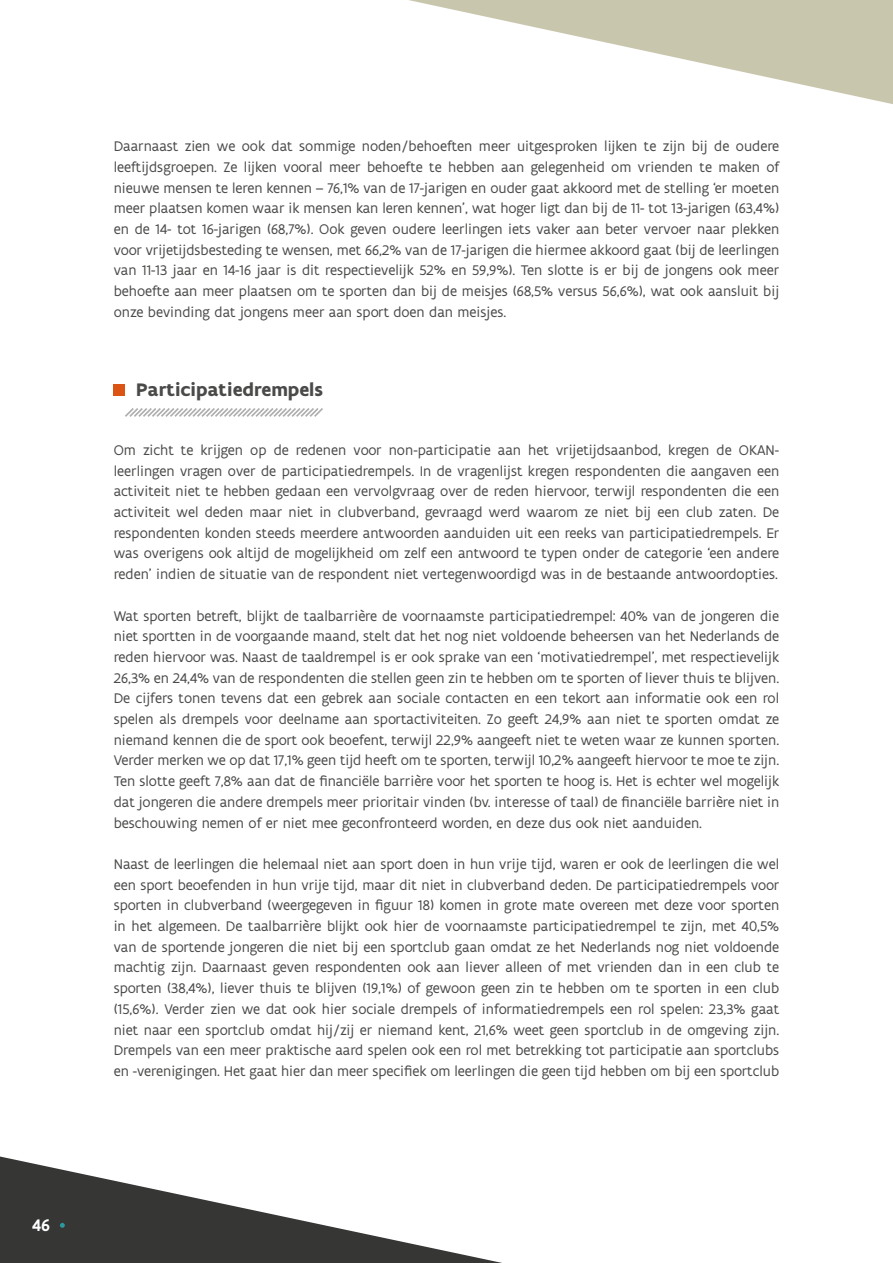
<style>
.page{position:relative;width:893px;height:1263px;background:#fff}
.page>*{position:absolute;margin:0;border:0;box-sizing:border-box;transform-origin:0 0}
.t1{font:700 19.5px "Flanders Art Sans";color:#4a4a49}
.t2{font:500 18px "Flanders Art Sans";color:#fff}
.Tekst{font:15px/20.7px "Flanders Art Sans";color:#4a4a49;text-align:justify}
</style>
<div class="page">
<svg style="left:0;top:1156px;width:502px;height:107px"></svg>
<svg style="left:60px;top:1223px;width:5px;height:5px"></svg>
<svg style="left:409px;top:0;width:484px;height:104px"></svg>
<svg style="left:125px;top:408px;width:198px;height:9px"></svg>
<div style="left:114px;top:385px;width:11px;height:11px;background:#dc5413"></div>
<p class="t2" style="left:32px;top:1213px;width:20px">46</p>
<p class="Tekst" style="left:114px;top:136px;width:667px">Daarnaast zien we ook dat sommige noden/behoeften meer uitgesproken lijken te zijn bij de oudere leeftijdsgroepen. Ze lijken vooral meer behoefte te hebben aan gelegenheid om vrienden te maken of nieuwe mensen te leren kennen – 76,1% van de 17-jarigen en ouder gaat akkoord met de stelling ‘er moeten meer plaatsen komen waar ik mensen kan leren kennen’, wat hoger ligt dan bij de 11- tot 13-jarigen (63,4%) en de 14- tot 16-jarigen (68,7%). Ook geven oudere leerlingen iets vaker aan beter vervoer naar plekken voor vrijetijdsbesteding te wensen, met 66,2% van de 17-jarigen die hiermee akkoord gaat (bij de leerlingen van 11-13 jaar en 14-16 jaar is dit respectievelijk 52% en 59,9%). Ten slotte is er bij de jongens ook meer behoefte aan meer plaatsen om te sporten dan bij de meisjes (68,5% versus 56,6%), wat ook aansluit bij onze bevinding dat jongens meer aan sport doen dan meisjes.</p>
<h2 class="t1" style="left:136px;top:377px;width:188px">Participatiedrempels</h2>
<p class="Tekst" style="left:114px;top:440px;width:667px">Om zicht te krijgen op de redenen voor non-participatie aan het vrijetijdsaanbod, kregen de OKAN&shy;leerlingen vragen over de participatiedrempels. In de vragenlijst kregen respondenten die aangaven een activiteit niet te hebben gedaan een vervolgvraag over de reden hiervoor, terwijl respondenten die een activiteit wel deden maar niet in clubverband, gevraagd werd waarom ze niet bij een club zaten. De respondenten konden steeds meerdere antwoorden aanduiden uit een reeks van participatiedrempels. Er was overigens ook altijd de mogelijkheid om zelf een antwoord te typen onder de categorie ‘een andere reden’ indien de situatie van de respondent niet vertegenwoordigd was in de bestaande antwoordopties.</p>
<p class="Tekst" style="left:114px;top:605px;width:667px">Wat sporten betreft, blijkt de taalbarrière de voornaamste participatiedrempel: 40% van de jongeren die niet sportten in de voorgaande maand, stelt dat het nog niet voldoende beheersen van het Nederlands de reden hiervoor was. Naast de taaldrempel is er ook sprake van een ‘motivatiedrempel’, met respectievelijk 26,3% en 24,4% van de respondenten die stellen geen zin te hebben om te sporten of liever thuis te blijven.<br>De cijfers tonen tevens dat een gebrek aan sociale contacten en een tekort aan informatie ook een rol spelen als drempels voor deelname aan sportactiviteiten. Zo geeft 24,9% aan niet te sporten omdat ze niemand kennen die de sport ook beoefent, terwijl 22,9% aangeeft niet te weten waar ze kunnen sporten.<br>Verder merken we op dat 17,1% geen tijd heeft om te sporten, terwijl 10,2% aangeeft hiervoor te moe te zijn.<br>Ten slotte geeft 7,8% aan dat de financiële barrière voor het sporten te hoog is. Het is echter wel mogelijk dat jongeren die andere drempels meer prioritair vinden (bv. interesse of taal) de financiële barrière niet in beschouwing nemen of er niet mee geconfronteerd worden, en deze dus ook niet aanduiden.</p>
<p class="Tekst" style="left:114px;top:854px;width:667px">Naast de leerlingen die helemaal niet aan sport doen in hun vrije tijd, waren er ook de leerlingen die wel een sport beoefenden in hun vrije tijd, maar dit niet in clubverband deden. De participatiedrempels voor sporten in clubverband (weergegeven in figuur 18) komen in grote mate overeen met deze voor sporten in het algemeen. De taalbarrière blijkt ook hier de voornaamste participatiedrempel te zijn, met 40,5% van de sportende jongeren die niet bij een sportclub gaan omdat ze het Nederlands nog niet voldoende machtig zijn. Daarnaast geven respondenten ook aan liever alleen of met vrienden dan in een club te sporten (38,4%), liever thuis te blijven (19,1%) of gewoon geen zin te hebben om te sporten in een club (15,6%). Verder zien we dat ook hier sociale drempels of informatiedrempels een rol spelen: 23,3% gaat niet naar een sportclub omdat hij/zij er niemand kent, 21,6% weet geen sportclub in de omgeving zijn.<br>Drempels van een meer praktische aard spelen ook een rol met betrekking tot participatie aan sportclubs en -verenigingen. Het gaat hier dan meer specifiek om leerlingen die geen tijd hebben om bij een sportclub</p>
</div>
